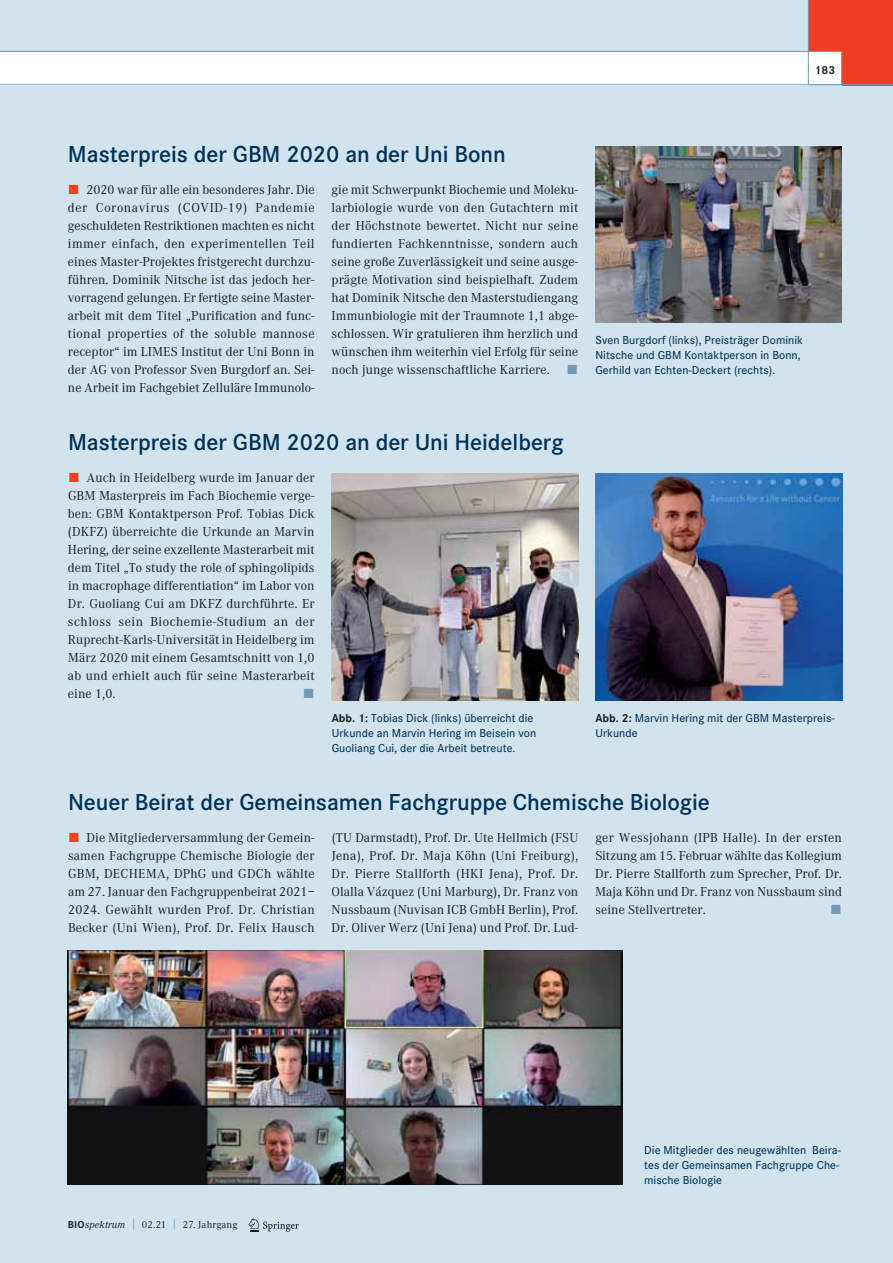
<style>
.page{position:relative;width:893px;height:1263px;background:#d1e3ec}
.page>*{position:absolute;margin:0;border:0;box-sizing:border-box;transform-origin:0 0}
.t1{font:600 24px "Corporate S";letter-spacing:-.005em;color:#003158}
.t2{font:13.5px/18px "Corporate A";letter-spacing:.005em;color:#1a1d21;text-align:justify}
.t3{font:13.5px "The Sans Expert";color:#7199b6}
.t4{font:500 12px/15px "Corporate S";letter-spacing:.005em;color:#003158}
.t5{font:700 12px "Corporate S";color:#231f20}
.t6{font:10.5px "Corporate A";letter-spacing:.015em;color:#1a1d21}
.s1{font-family:"The Sans Expert";color:#ef3e23}
.s2{font-family:"The Sans Expert";color:#7199b6}
.s3{font-weight:700;color:#1a1d21}
.s4{font-family:"Corporate S";font-weight:700}
.s5{font-style:italic}
.s6{color:#5584a5}
</style>
<div class="page">
<svg style="left:248px;top:1218px;width:51px;height:14px"></svg>
<svg style="left:0;top:0;width:893px;height:85px"></svg>
<img style="left:595px;top:146px;width:247px;height:177px">
<img style="left:332px;top:473px;width:246px;height:228px">
<img style="left:595px;top:473px;width:247px;height:228px">
<img style="left:68px;top:950px;width:555px;height:234px">
<p class="t5" style="left:814px;top:65px;width:22px">183</p>
<h1 class="t1" style="left:68px;top:145px;width:439px">Masterpreis der GBM 2020 an der Uni Bonn</h1>
<p class="t2" style="left:68px;top:182px;width:248px"><span class="s1">ó</span> 2020 war für alle ein besonderes Jahr. Die der Coronavirus (COVID-19) Pandemie geschuldeten Restriktionen machten es nicht immer einfach, den experimentellen Teil eines Master-Projektes fristgerecht durchzu&shy;führen. Dominik Nitsche ist das jedoch her&shy;vorragend gelungen. Er fertigte seine Master&shy;arbeit mit dem Titel „Purification and func&shy;tional properties of the soluble mannose receptor“ im LIMES Institut der Uni Bonn in der AG von Professor Sven Burgdorf an. Sei&shy;ne Arbeit im Fachgebiet Zelluläre Immunolo-</p>
<p class="t2" style="left:332px;top:182px;width:248px">gie mit Schwerpunkt Biochemie und Moleku&shy;larbiologie wurde von den Gutachtern mit der Höchstnote bewertet. Nicht nur seine fundierten Fachkenntnisse, sondern auch seine große Zuverlässigkeit und seine ausge&shy;prägte Motivation sind beispielhaft. Zudem hat Dominik Nitsche den Masterstudiengang Immunbiologie mit der Traumnote 1,1 abge&shy;schlossen. Wir gratulieren ihm herzlich und wünschen ihm weiterhin viel Erfolg für seine noch junge wissenschaftliche Karriere. <span class="s2">ó</span></p>
<h1 class="t1" style="left:68px;top:433px;width:497px">Masterpreis der GBM 2020 an der Uni Heidelberg</h1>
<p class="t2" style="left:68px;top:470px;width:248px"><span class="s1">ó</span> Auch in Heidelberg wurde im Januar der GBM Masterpreis im Fach Biochemie verge&shy;ben: GBM Kontaktperson Prof. Tobias Dick (DKFZ) überreichte die Urkunde an Marvin Hering, der seine exzellente Masterarbeit mit dem Titel „To study the role of sphingolipids in macrophage differentiation“ im Labor von Dr. Guoliang Cui am DKFZ durchführte. Er schloss sein Biochemie-Studium an der Ruprecht-Karls-Universität in Heidelberg im März 2020 mit einem Gesamtschnitt von 1,0 ab und erhielt auch für seine Masterarbeit eine 1,0.</p>
<p class="t3" style="left:303px;top:689px;width:13px">ó</p>
<p class="t4" style="left:595px;top:333px;width:209px">Sven Burgdorf (links), Preisträger Dominik<br>Nitsche und GBM Kontaktperson in Bonn,<br>Gerhild van Echten-Deckert (rechts).</p>
<p class="t4" style="left:332px;top:711px;width:206px"><span class="s3">Abb. 1:</span> Tobias Dick (links) überreicht die<br>Urkunde an Marvin Hering im Beisein von<br>Guoliang Cui, der die Arbeit betreute.</p>
<p class="t4" style="left:595px;top:711px;width:241px"><span class="s3">Abb. 2:</span> Marvin Hering mit der GBM Masterpreis-<br>Urkunde</p>
<h1 class="t1" style="left:68px;top:793px;width:643px">Neuer Beirat der Gemeinsamen Fachgruppe Chemische Biologie</h1>
<p class="t2" style="left:595px;top:830px;width:248px">ger Wessjohann (IPB Halle). In der ersten Sitzung am 15. Februar wählte das Kollegium Dr. Pierre Stallforth zum Sprecher, Prof. Dr.<br>Maja Köhn und Dr. Franz von Nussbaum sind seine Stellvertreter.</p>
<p class="t2" style="left:68px;top:830px;width:248px"><span class="s1">ó</span> Die Mitgliederversammlung der Gemein&shy;samen Fachgruppe Chemische Biologie der GBM, DECHEMA, DPhG und GDCh wählte am 27. Januar den Fachgruppenbeirat 2021– 2024. Gewählt wurden Prof. Dr. Christian Becker (Uni Wien), Prof. Dr. Felix Hausch</p>
<p class="t2" style="left:332px;top:830px;width:248px">(TU Darmstadt), Prof. Dr. Ute Hellmich (FSU Jena), Prof. Dr. Maja Köhn (Uni Freiburg), Dr. Pierre Stallforth (HKI Jena), Prof. Dr.<br>Olalla Vázquez (Uni Marburg), Dr. Franz von Nussbaum (Nuvisan ICB GmbH Berlin), Prof.<br>Dr. Oliver Werz (Uni Jena) und Prof. Dr. Lud-</p>
<p class="t3" style="left:830px;top:905px;width:13px">ó</p>
<p class="t6" style="left:68px;top:1220px;width:171px"><span class="s4">BIO</span><span class="s5">spektrum</span> <span class="s6">|</span> 02.21 <span class="s6">|</span> 27. Jahrgang</p>
<p class="t4" style="left:644px;top:1143px;width:198px">Die Mitglieder des neugewählten Beira&shy;tes der Gemeinsamen Fachgruppe Che&shy;mische Biologie</p>
</div>
